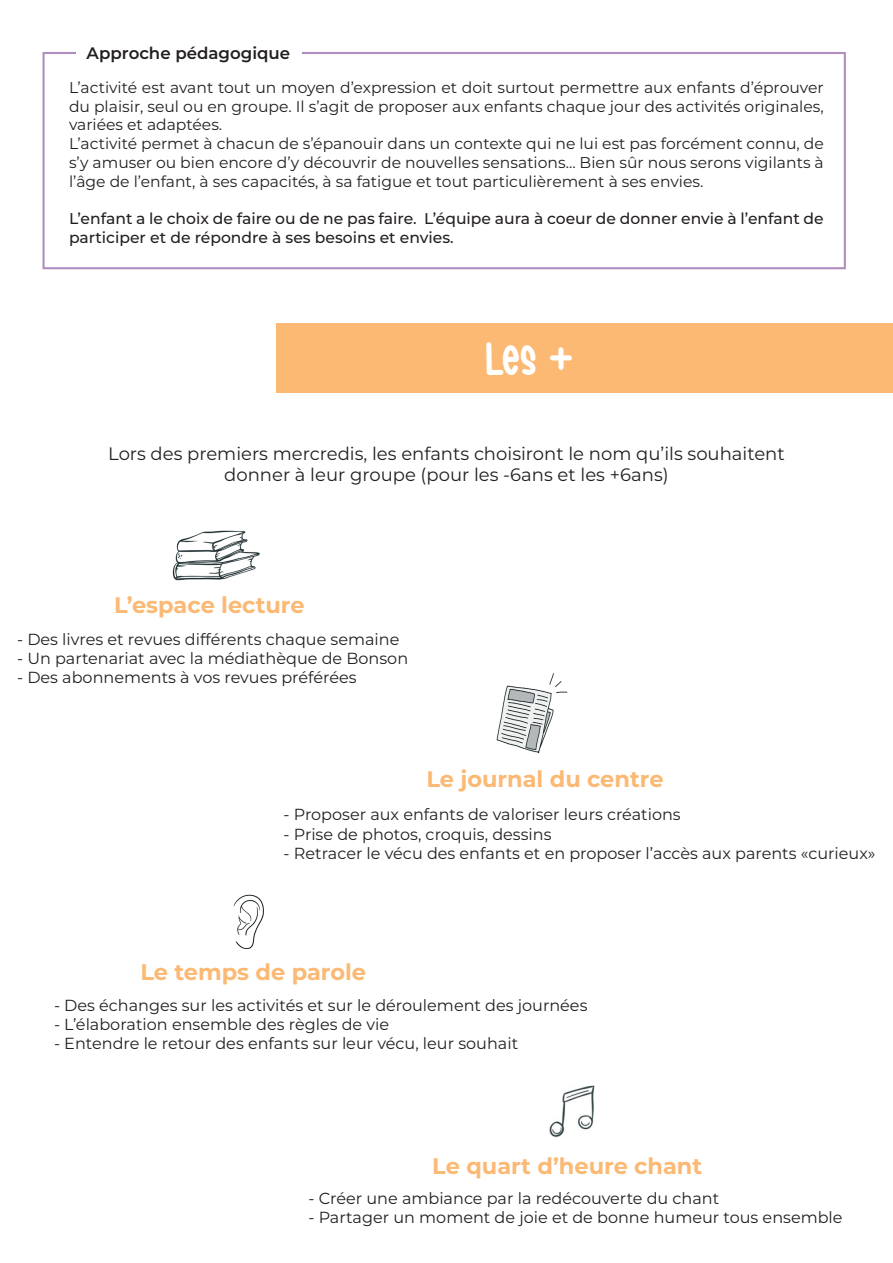
<style>
.page{position:relative;width:893px;height:1263px;background:#fff}
.page>*{position:absolute;margin:0;border:0;box-sizing:border-box;transform-origin:0 0}
.t1{font:46.5px "Dashing Unicorn";color:#fff}
.t2{font:700 22.5px "Montserrat";color:#fbb974}
.t3{font:18px/21.6px "Montserrat";color:#231f20;text-align:center}
.t4{font:600 16.65px "Montserrat";color:#231f20}
.t5{font:16.05px "Montserrat";color:#231f20}
.t6{font:15.6px/18.8px "Montserrat";color:#231f20}
.t7{font:500 15.6px/18.8px "Montserrat";color:#231f20}
</style>
<div class="page">
<div style="left:43px;top:52px;width:803px;height:217px;border:2px solid #b08dc0"></div>
<div style="left:76px;top:38px;width:225px;height:33px;background:#fff"></div>
<div style="left:276px;top:323px;width:617px;height:69px;background:#fbb974"></div>
<img style="left:496px;top:673px;width:72px;height:81px">
<img style="left:172px;top:530px;width:88px;height:51px">
<img style="left:233px;top:894px;width:31px;height:54px">
<img style="left:549px;top:1085px;width:46px;height:52px">
<p class="t4" style="left:87px;top:41px;width:205px">Approche pédagogique</p>
<p class="t6" style="left:69px;top:78px;width:756px">L’activité est avant tout un moyen d’expression et doit surtout permettre aux enfants d’éprouver du plaisir, seul ou en groupe. Il s’agit de proposer aux enfants chaque jour des activités originales, variées et adaptées.<br>L’activité permet à chacun de s’épanouir dans un contexte qui ne lui est pas forcément connu, de s’y amuser ou bien encore d’y découvrir de nouvelles sensations... Bien sûr nous serons vigilants à l’âge de l’enfant, à ses capacités, à sa fatigue et tout particulièrement à ses envies.</p>
<p class="t7" style="left:69px;top:208px;width:756px">L’enfant a le choix de faire ou de ne pas faire. L’équipe aura à coeur de donner envie à l’enfant de participer et de répondre à ses besoins et envies.</p>
<h1 class="t1" style="left:485px;top:336px;width:91px">Les +</h1>
<p class="t3" style="left:108px;top:442px;width:678px">Lors des premiers mercredis, les enfants choisiront le nom qu’ils souhaitent donner à leur groupe (pour les -6ans et les +6ans)</p>
<h2 class="t2" style="left:114px;top:589px;width:192px">L’espace lecture</h2>
<p class="t5" style="left:17px;top:628px;width:384px">- Des livres et revues différents chaque semaine</p>
<p class="t5" style="left:17px;top:647px;width:393px">- Un partenariat avec la médiathèque de Bonson</p>
<p class="t5" style="left:17px;top:667px;width:341px">- Des abonnements à vos revues préférées</p>
<h2 class="t2" style="left:426px;top:763px;width:239px">Le journal du centre</h2>
<p class="t5" style="left:284px;top:804px;width:399px">- Proposer aux enfants de valoriser leurs créations</p>
<p class="t5" style="left:284px;top:823px;width:270px">- Prise de photos, croquis, dessins</p>
<p class="t5" style="left:284px;top:842px;width:593px">- Retracer le vécu des enfants et en proposer l’accès aux parents «curieux»</p>
<h2 class="t2" style="left:140px;top:955px;width:227px">Le temps de parole</h2>
<p class="t5" style="left:54px;top:994px;width:535px">- Des échanges sur les activités et sur le déroulement des journées</p>
<p class="t5" style="left:54px;top:1013px;width:337px">- L’élaboration ensemble des règles de vie</p>
<p class="t5" style="left:54px;top:1032px;width:466px">- Entendre le retour des enfants sur leur vécu, leur souhait</p>
<h2 class="t2" style="left:432px;top:1150px;width:271px">Le quart d’heure chant</h2>
<p class="t5" style="left:308px;top:1187px;width:412px">- Créer une ambiance par la redécouverte du chant</p>
<p class="t5" style="left:308px;top:1206px;width:536px">- Partager un moment de joie et de bonne humeur tous ensemble</p>
</div>
